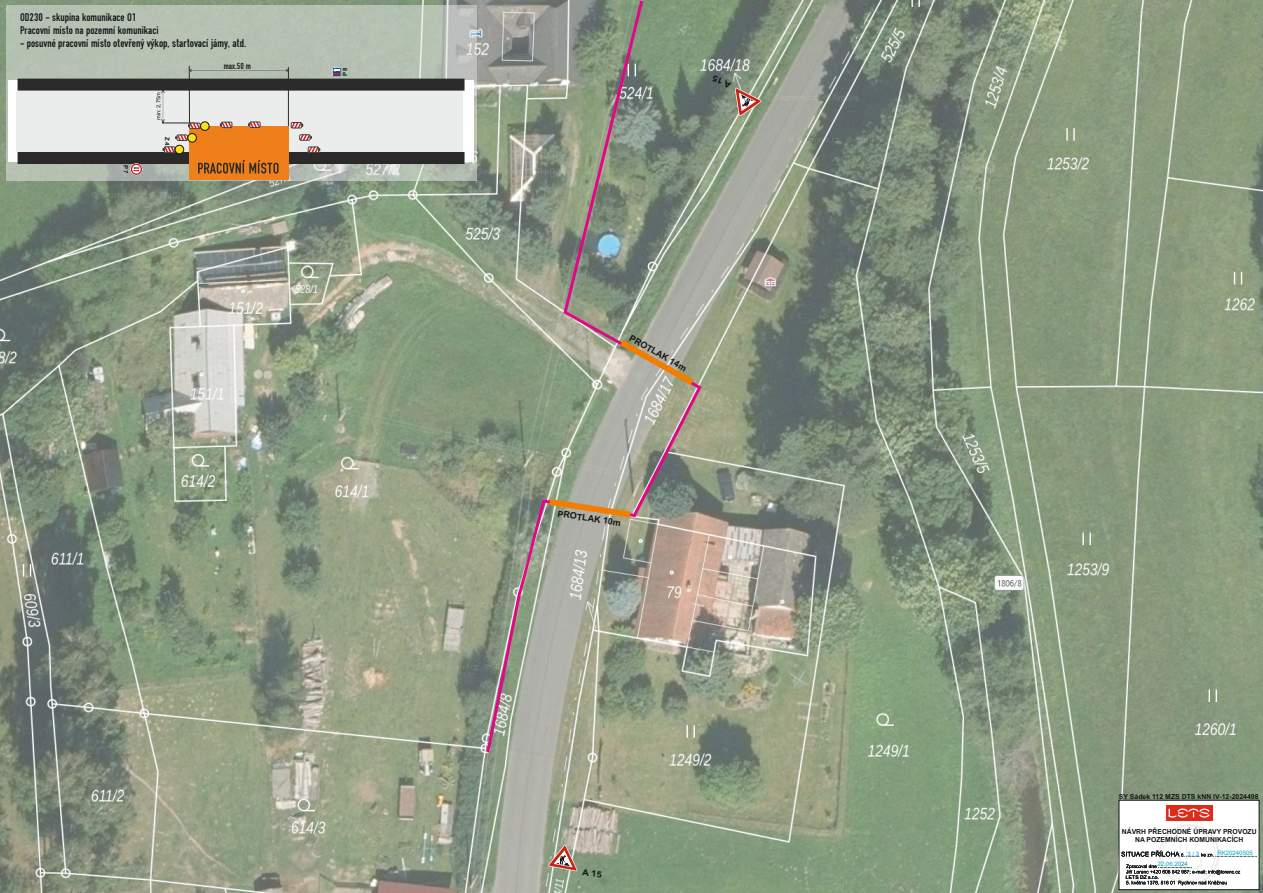
<style>
.page{position:relative;width:1263px;height:893px;background:#fff}
.page>*{position:absolute;margin:0;border:0;box-sizing:border-box;transform-origin:0 0}
.t1{font:11.85px "Znacky uzke";color:#151616}
.t2{font:11.7px/13px "Znacky uzke";color:#151616}
.t3{font:9.15px "Znacky uzke";color:#151616}
.t4{font:9px "Arial Bold MT2";color:#151616}
.t5{font:700 6.9px/7.8px "Arial";color:#151616;text-align:center}
.t6{font:6.15px "Arial";color:#00a3d4}
.t7{font:6px "Arial Bold MT2";color:#151616}
.t8{font:5.7px "Arial MT2";color:#151616}
.t9{font:4.8px "Arial MT2";letter-spacing:.035em;color:#151616}
.s1{font-size:11.7px}
</style>
<div class="page">
<img style="left:0;top:0;width:1263px;height:893px">
<svg style="left:486px;top:1px;width:216px;height:751px;background:#959a8b"></svg>
<svg style="left:620px;top:340px;width:73px;height:45px;background:#b9a98d"></svg>
<svg style="left:549px;top:499px;width:82px;height:19px;background:#bf9e6e"></svg>
<div style="left:6px;top:6px;width:470px;height:175px;background:#ececec;opacity:.5"></div>
<svg style="left:8px;top:80px;width:465px;height:81px"></svg>
<div style="left:18px;top:79px;width:446px;height:12px;background:#2b2a29"></div>
<div style="left:18px;top:152px;width:446px;height:12px;background:#2b2a29"></div>
<div style="left:17px;top:91px;width:446px;height:60px;background:#ebecec"></div>
<svg style="left:130px;top:163px;width:12px;height:12px"></svg>
<svg style="left:291px;top:122px;width:12px;height:6px"></svg>
<svg style="left:299px;top:134px;width:13px;height:7px"></svg>
<svg style="left:308px;top:147px;width:12px;height:6px"></svg>
<svg style="left:332px;top:67px;width:9px;height:10px"></svg>
<hr style="left:288px;top:67px;width:1px;height:79px;background:#2b2a29">
<hr style="left:189px;top:66px;width:1px;height:79px;background:#2b2a29">
<svg style="left:189px;top:69px;width:100px;height:3px"></svg>
<div style="left:189px;top:126px;width:100px;height:53px;background:#ef7f1a"></div>
<svg style="left:161px;top:90px;width:4px;height:34px"></svg>
<hr style="left:162px;top:123px;width:33px;height:1px;background:#2b2a29">
<svg style="left:188px;top:123px;width:12px;height:6px"></svg>
<svg style="left:176px;top:135px;width:12px;height:6px"></svg>
<svg style="left:163px;top:147px;width:12px;height:6px"></svg>
<svg style="left:249px;top:122px;width:11px;height:6px"></svg>
<svg style="left:220px;top:122px;width:12px;height:6px"></svg>
<svg style="left:198px;top:160px;width:81px;height:14px"></svg>
<div style="left:200px;top:121px;width:10px;height:10px;background:#fbe116;border:1px solid #151616;border-radius:50%"></div>
<div style="left:187px;top:133px;width:10px;height:10px;background:#fbe116;border:1px solid #151616;border-radius:50%"></div>
<div style="left:175px;top:145px;width:9px;height:9px;background:#fbe116;border:1px solid #151616;border-radius:50%"></div>
<svg style="left:1119px;top:800px;width:140px;height:90px"></svg>
<svg style="left:548px;top:845px;width:54px;height:33px;background:#a19b87"></svg>
<svg style="left:712px;top:74px;width:49px;height:42px;background:#8d8b7c"></svg>
<h2 class="t2" style="left:20px;top:11px;width:140px">OD230 - skupina komunikace O1<br>Pracovní místo na pozemní komunikaci</h2>
<h1 class="t1" style="left:20px;top:39px;width:228px"><span class="s1">- posuvné pracovní místo</span> otevřený výkop, startovací jámy, atd.</h1>
<p class="t7" style="left:128px;top:165px;width:10px;rotate:90deg">P 7</p>
<p class="t8" style="left:156px;top:120px;width:29px;rotate:-90deg">min: 2,75m</p>
<p class="t7" style="left:170px;top:137px;width:10px;rotate:90deg">Z 4</p>
<h3 class="t3" style="left:224px;top:63px;width:29px">max.50 m</h3>
<p class="t7" style="left:343px;top:76px;width:10px;rotate:-90deg">P 8</p>
<h3 class="t4" style="left:632px;top:334px;width:66px;rotate:29deg">PROTLAK 14m</h3>
<h3 class="t4" style="left:558px;top:510px;width:66px;rotate:9deg">PROTLAK 10m</h3>
<p class="t5" style="left:1119px;top:793px;width:141px">SY Sádek 112 MZS DTS kNN IV-12-2024498</p>
<p class="t5" style="left:1122px;top:829px;width:136px">NÁVRH PŘECHODNÉ ÚPRAVY PROVOZU<br>NA POZEMNÍCH KOMUNIKACÍCH</p>
<p class="t9" style="left:1126px;top:875px;width:34px">LETS DZ s.r.o.</p>
<p class="t6" style="left:1187px;top:851px;width:13px">3 / 3</p>
<p class="t6" style="left:1217px;top:850px;width:37px">RK20240505</p>
<p class="t6" style="left:1157px;top:862px;width:32px">22.06.2024</p>
</div>
